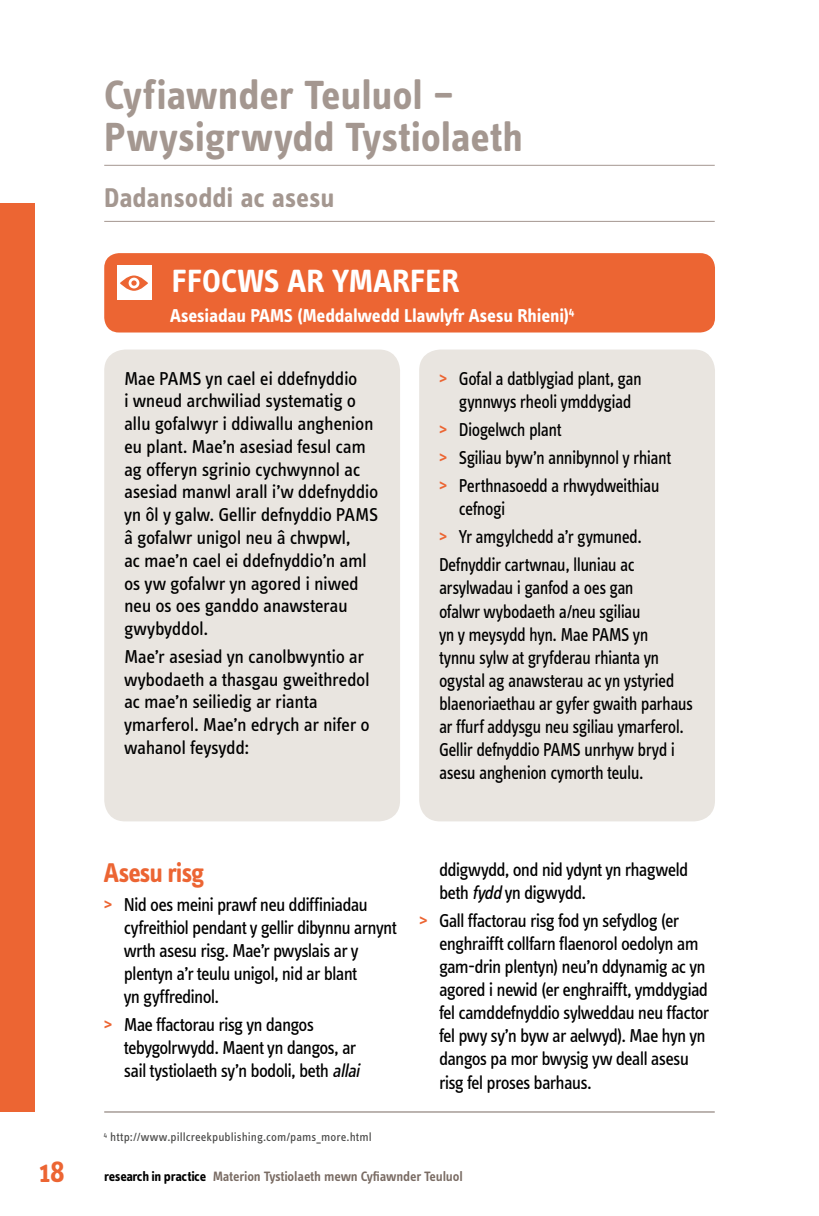
<style>
.page{position:relative;width:819px;height:1216px;background:#fff}
.page>*{position:absolute;margin:0;border:0;box-sizing:border-box;transform-origin:0 0}
.t1{font:700 42px/42px "Info Text Pro";letter-spacing:-.005em;color:#a49790}
.t2{font:700 33.25px "Info Text Pro";color:#fff}
.t3{font:600 31.5px "Info Text Pro";color:#ec6533}
.t4{font:700 28px "Info Text Pro";letter-spacing:-.005em;color:#a49790}
.t5{font:700 28px "Info Text Pro";letter-spacing:-.045em;color:#ec6533;scale:.96 1}
.t6{font:19.25px/23.1px "Info Text Pro";letter-spacing:-.035em;color:#000;scale:.96 1}
.t7{font:19.25px/23.1px "Info Text Pro";letter-spacing:-.035em;color:#000;scale:.91 1}
.t8{font:19.25px/22.8px "Info Text Pro";letter-spacing:-.035em;color:#000}
.t9{font:700 19.25px "Info Text Pro";letter-spacing:-.015em;color:#fff}
.t10{font:600 14px "Info Text Pro";letter-spacing:-.01em;color:#796b63}
.t11{font:12.25px "Info Text Pro";letter-spacing:.005em;color:#4a4a49}
.s1{font-weight:600;color:#ec6533}
.s2{font-style:italic}
.s3{font-weight:700;color:#000}
</style>
<div class="page">
<div style="left:104px;top:349px;width:296px;height:472px;background:#e9e5e0;border-radius:21px"></div>
<div style="left:0;top:203px;width:35px;height:908px;background:#ec6533"></div>
<div style="left:104px;top:253px;width:611px;height:79px;background:#ec6533;border-radius:15px"></div>
<div style="left:117px;top:265px;width:34px;height:35px;background:#fff"></div>
<svg style="left:120px;top:275px;width:28px;height:16px"></svg>
<hr style="left:104px;top:165px;width:610px;height:1px;background:#a49790">
<hr style="left:104px;top:221px;width:610px;height:1px;background:#a49790">
<div style="left:419px;top:349px;width:296px;height:472px;background:#e9e5e0;border-radius:21px"></div>
<hr style="left:104px;top:1111px;width:610px;height:1px;background:#796b63">
<h1 class="t1" style="left:104px;top:74px;width:420px">Cyfiawnder Teuluol –<br>Pwysigrwydd Tystiolaeth</h1>
<h3 class="t4" style="left:104px;top:181px;width:232px">Dadansoddi ac asesu</h3>
<h2 class="t2" style="left:172px;top:261px;width:289px">FFOCWS AR YMARFER</h2>
<p class="t9" style="left:170px;top:303px;width:406px">Asesiadau PAMS (Meddalwedd Llawlyfr Asesu Rhieni)<sup>4</sup></p>
<p class="t8" style="left:124px;top:366px;width:256px">Mae PAMS yn cael ei ddefnyddio<br>i wneud archwiliad systematig o allu gofalwyr i ddiwallu anghenion eu plant. Mae’n asesiad fesul cam ag offeryn sgrinio cychwynnol ac asesiad manwl arall i’w ddefnyddio yn ôl y galw. Gellir defnyddio PAMS â gofalwr unigol neu â chwpwl,<br>ac mae’n cael ei ddefnyddio’n aml os yw gofalwr yn agored i niwed neu os oes ganddo anawsterau gwybyddol.</p>
<p class="t8" style="left:124px;top:644px;width:247px">Mae’r asesiad yn canolbwyntio ar wybodaeth a thasgau gweithredol ac mae’n seiliedig ar rianta ymarferol. Mae’n edrych ar nifer o wahanol feysydd:</p>
<p class="t7" style="left:439px;top:366px;width:224px;text-align:center"><span class="s1">&gt;</span> Gofal a datblygiad plant, gan gynnwys rheoli ymddygiad</p>
<p class="t7" style="left:439px;top:415px;width:257px;line-height:28px"><span class="s1">&gt;</span> Diogelwch plant<br><span class="s1">&gt;</span> Sgiliau byw’n annibynnol y rhiant <span class="s1">&gt;</span> Perthnasoedd a rhwydweithiau</p>
<p class="t7" style="left:439px;top:494px;width:224px;line-height:28px;text-indent:20px">cefnogi<br><span class="s1">&gt;</span> Yr amgylchedd a’r gymuned.<br>Defnyddir cartwnau, lluniau ac</p>
<p class="t7" style="left:439px;top:576px;width:281px">arsylwadau i ganfod a oes gan<br>ofalwr wybodaeth a/neu sgiliau<br>yn y meysydd hyn. Mae PAMS yn<br>tynnu sylw at gryfderau rhianta yn ogystal ag anawsterau ac yn ystyried blaenoriaethau ar gyfer gwaith parhaus ar ffurf addysgu neu sgiliau ymarferol.<br>Gellir defnyddio PAMS unrhyw bryd i asesu anghenion cymorth teulu.</p>
<h3 class="t5" style="left:104px;top:856px;width:106px">Asesu risg</h3>
<p class="t6" style="left:124px;top:892px;width:286px;text-indent:-20px"><span class="s1">&gt;</span> Nid oes meini prawf neu ddiffiniadau cyfreithiol pendant y gellir dibynnu arnynt wrth asesu risg. Mae’r pwyslais ar y plentyn a’r teulu unigol, nid ar blant<br>yn gyffredinol.</p>
<p class="t6" style="left:124px;top:1012px;width:251px;text-indent:-20px"><span class="s1">&gt;</span> Mae ffactorau risg yn dangos tebygolrwydd. Maent yn dangos, ar sail tystiolaeth sy’n bodoli, beth <span class="s2">allai</span></p>
<p class="t11" style="left:104px;top:1129px;width:269px"><sup>4</sup> http://www.pillcreekpublishing.com/pams_more.html</p>
<p class="t6" style="left:439px;top:857px;width:261px">ddigwydd, ond nid ydynt yn rhagweld beth <span class="s2">fydd</span>yn digwydd.</p>
<p class="t6" style="left:439px;top:908px;width:283px;text-indent:-20px"><span class="s1">&gt;</span> Gall ffactorau risg fod yn sefydlog (er enghraifft collfarn flaenorol oedolyn am gam-drin plentyn) neu’n ddynamig ac yn agored i newid (er enghraifft, ymddygiad fel camddefnyddio sylweddau neu ffactor fel pwy sy’n byw ar aelwyd). Mae hyn yn dangos pa mor bwysig yw deall asesu risg fel proses barhaus.</p>
<h3 class="t3" style="left:39px;top:1152px;width:28px">18</h3>
<p class="t10" style="left:104px;top:1168px;width:360px"><span class="s3">research in practice</span> Materion Tystiolaeth mewn Cyfiawnder Teuluol</p>
</div>
